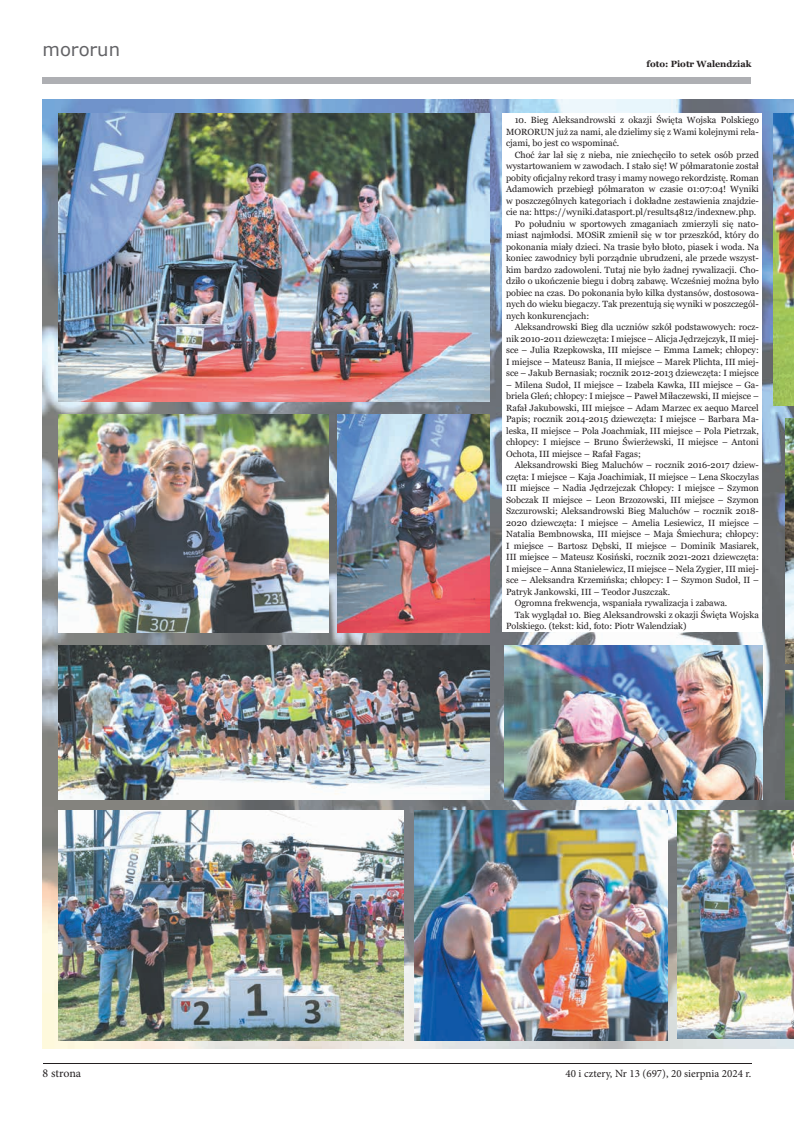
<style>
.page{position:relative;width:794px;height:1134px;background:#fff}
.page>*{position:absolute;margin:0;border:0;box-sizing:border-box;transform-origin:0 0}
.t1{font:18px "Verdana";color:#636366}
.t2{font:12px "Minion Pro";letter-spacing:-.005em;color:#231f20}
.t3{font:11px "Minion Pro";color:#231f20}
.t4{font:9px/11.5px "Georgia";color:#231f20;text-align:justify}
.t5{font:700 9px "Georgia";color:#231f20}
</style>
<div class="page">
<hr style="left:43px;top:1063px;width:708px;height:1px;background:#231f20">
<div style="left:43px;top:78px;width:708px;height:6px;background:#aeafb3"></div>
<img style="left:43px;top:99px;width:751px;height:950px">
<div style="left:502px;top:113px;width:260px;height:519px;background:#fff"></div>
<img style="left:678px;top:811px;width:116px;height:227px">
<img style="left:415px;top:811px;width:252px;height:229px">
<img style="left:337px;top:414px;width:153px;height:218px">
<img style="left:504px;top:645px;width:258px;height:154px">
<img style="left:58px;top:645px;width:432px;height:154px">
<img style="left:58px;top:414px;width:270px;height:218px">
<img style="left:58px;top:113px;width:432px;height:288px">
<img style="left:785px;top:671px;width:9px;height:128px">
<img style="left:773px;top:113px;width:21px;height:292px">
<img style="left:785px;top:418px;width:9px;height:245px">
<img style="left:58px;top:811px;width:345px;height:229px">
<h1 class="t1" style="left:43px;top:37px;width:79px">mororun</h1>
<p class="t5" style="left:646px;top:58px;width:106px">foto: Piotr Walendziak</p>
<p class="t4" style="left:506px;top:114px;width:254px;text-indent:9px">10. Bieg Aleksandrowski z okazji Święta Wojska Polskiego MORORUN już za nami, ale dzielimy się z Wami kolejnymi rela&shy;cjami, bo jest co wspominać.</p>
<p class="t4" style="left:514px;top:149px;width:246px">Choć żar lał się z nieba, nie zniechęciło to setek osób przed</p>
<p class="t4" style="left:506px;top:160px;width:254px">wystartowaniem w zawodach. I stało się! W półmaratonie został</p>
<p class="t4" style="left:506px;top:172px;width:254px">pobity oficjalny rekord trasy i mamy nowego rekordzistę. Roman</p>
<p class="t4" style="left:506px;top:183px;width:254px">Adamowich przebiegł półmaraton w czasie 01:07:04! Wyniki</p>
<p class="t4" style="left:506px;top:195px;width:254px">w poszczególnych kategoriach i dokładne zestawienia znajdzie-</p>
<p class="t4" style="left:506px;top:206px;width:252px">cie na: https://wyniki.datasport.pl/results4812/indexnew.php.</p>
<p class="t4" style="left:514px;top:218px;width:246px">Po południu w sportowych zmaganiach zmierzyli się nato-</p>
<p class="t4" style="left:506px;top:229px;width:254px">miast najmłodsi. MOSiR zmienił się w tor przeszkód, który do</p>
<p class="t4" style="left:506px;top:241px;width:254px">pokonania miały dzieci. Na trasie było błoto, piasek i woda. Na</p>
<p class="t4" style="left:506px;top:252px;width:254px">koniec zawodnicy byli porządnie ubrudzeni, ale przede wszyst-</p>
<p class="t4" style="left:506px;top:264px;width:254px">kim bardzo zadowoleni. Tutaj nie było żadnej rywalizacji. Cho-</p>
<p class="t4" style="left:506px;top:275px;width:254px">dziło o ukończenie biegu i dobrą zabawę. Wcześniej można było</p>
<p class="t4" style="left:506px;top:287px;width:254px">pobiec na czas. Do pokonania było kilka dystansów, dostosowa-</p>
<p class="t4" style="left:506px;top:298px;width:254px">nych do wieku biegaczy. Tak prezentują się wyniki w poszczegól-</p>
<p class="t4" style="left:506px;top:310px;width:84px">nych konkurencjach:</p>
<p class="t4" style="left:514px;top:321px;width:246px">Aleksandrowski Bieg dla uczniów szkół podstawowych: rocz-</p>
<p class="t4" style="left:506px;top:333px;width:254px">nik 2010-2011 dziewczęta: I miejsce – Alicja Jędrzejczyk, II miej-</p>
<p class="t4" style="left:506px;top:344px;width:254px">sce – Julia Rzepkowska, III miejsce – Emma Lamek; chłopcy:</p>
<p class="t4" style="left:506px;top:356px;width:254px">I miejsce – Mateusz Bania, II miejsce – Marek Plichta, III miej-</p>
<p class="t4" style="left:506px;top:367px;width:254px">sce – Jakub Bernasiak; rocznik 2012-2013 dziewczęta: I miejsce</p>
<p class="t4" style="left:506px;top:379px;width:254px">– Milena Sudoł, II miejsce – Izabela Kawka, III miejsce – Ga&shy;briela Gleń; chłopcy: I miejsce – Paweł Miłaczewski, II miejsce – Rafał Jakubowski, III miejsce – Adam Marzec ex aequo Marcel Papis; rocznik 2014-2015 dziewczęta: I miejsce – Barbara Ma&shy;leska, II miejsce – Pola Joachmiak, III miejsce – Pola Pietrzak, chłopcy: I miejsce – Bruno Świerżewski, II miejsce – Antoni Ochota, III miejsce – Rafał Fagas;</p>
<p class="t4" style="left:514px;top:459px;width:246px">Aleksandrowski Bieg Maluchów – rocznik 2016-2017 dziew-</p>
<p class="t4" style="left:506px;top:471px;width:254px">częta: I miejsce – Kaja Joachimiak, II miejsce – Lena Skoczylas</p>
<p class="t4" style="left:506px;top:482px;width:254px">III miejsce – Nadia Jędrzejczak Chłopcy: I miejsce – Szymon</p>
<p class="t4" style="left:506px;top:494px;width:254px">Sobczak II miejsce – Leon Brzozowski, III miejsce – Szymon</p>
<p class="t4" style="left:506px;top:505px;width:254px">Szczurowski; Aleksandrowski Bieg Maluchów – rocznik 2018-</p>
<p class="t4" style="left:506px;top:517px;width:254px">2020 dziewczęta: I miejsce – Amelia Lesiewicz, II miejsce –</p>
<p class="t4" style="left:506px;top:528px;width:254px">Natalia Bembnowska, III miejsce – Maja Śmiechura; chłopcy:</p>
<p class="t4" style="left:506px;top:540px;width:254px">I miejsce – Bartosz Dębski, II miejsce – Dominik Masiarek,</p>
<p class="t4" style="left:506px;top:551px;width:254px">III miejsce – Mateusz Kosiński, rocznik 2021-2021 dziewczęta:</p>
<p class="t4" style="left:506px;top:563px;width:254px">I miejsce – Anna Stanielewicz, II miejsce – Nela Zygier, III miej-</p>
<p class="t4" style="left:506px;top:574px;width:254px">sce – Aleksandra Krzemińska; chłopcy: I – Szymon Sudoł, II –</p>
<p class="t4" style="left:506px;top:586px;width:165px">Patryk Jankowski, III – Teodor Juszczak.</p>
<p class="t4" style="left:514px;top:597px;width:214px">Ogromna frekwencja, wspaniała rywalizacja i zabawa.</p>
<p class="t4" style="left:514px;top:609px;width:246px">Tak wyglądał 10. Bieg Aleksandrowski z okazji Święta Wojska</p>
<p class="t4" style="left:506px;top:620px;width:182px">Polskiego. (tekst: kid, foto: Piotr Walendziak)</p>
<h2 class="t2" style="left:43px;top:1065px;width:40px">8 strona</h2>
<p class="t3" style="left:565px;top:1066px;width:187px">40 i cztery, Nr 13 (697), 20 sierpnia 2024 r.</p>
</div>
